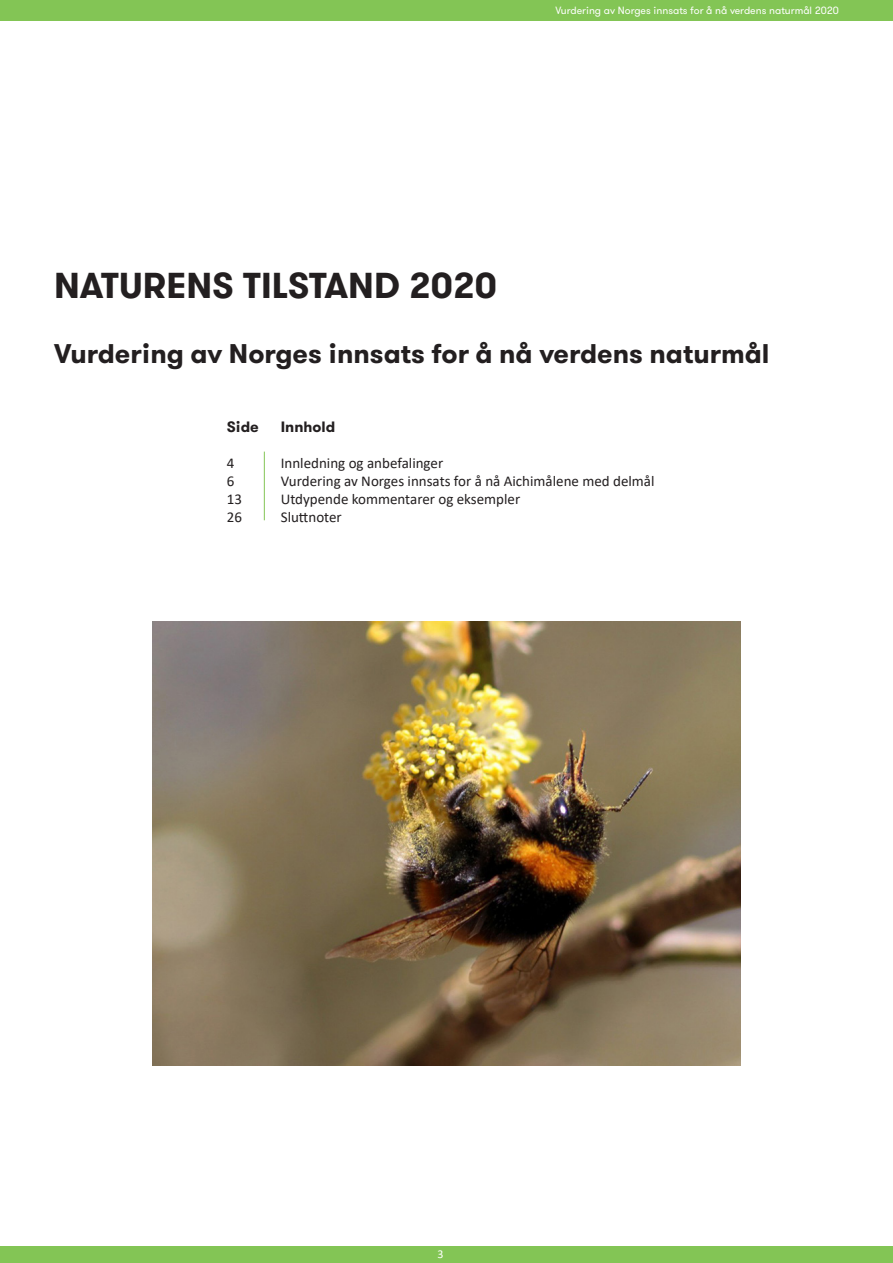
<style>
.page{position:relative;width:893px;height:1263px;background:#fff}
.page>*{position:absolute;margin:0;border:0;box-sizing:border-box;transform-origin:0 0}
.t1{font:700 36px "GT Walsheim";color:#231f20}
.t2{font:700 27px "GT Walsheim";color:#231f20}
.Brød{font:15px "Calibri";color:#231f20}
.Mellomtittel{font:700 15px "GT Walsheim";color:#231f20}
.t3{font:12px "Calibri";color:#fff}
.t4{font:10.5px "GT Walsheim";color:#fff}
</style>
<div class="page">
<div style="left:0;top:1246px;width:893px;height:17px;background:#83c555"></div>
<div style="left:0;top:0;width:893px;height:20px;background:#83c555"></div>
<hr style="left:264px;top:452px;width:1px;height:68px;background:#83c555">
<img style="left:152px;top:621px;width:589px;height:444px">
<p class="t4" style="left:555px;top:4px;width:285px">Vurdering av Norges innsats for å nå verdens naturmål 2020</p>
<h1 class="t1" style="left:54px;top:262px;width:444px">NATURENS TILSTAND 2020</h1>
<h1 class="t2" style="left:54px;top:336px;width:717px">Vurdering av Norges innsats for å nå verdens naturmål</h1>
<p class="Mellomtittel" style="left:227px;top:417px;width:34px">Side</p>
<p class="Mellomtittel" style="left:281px;top:417px;width:56px">Innhold</p>
<p class="Brød" style="left:227px;top:453px;width:9px">4</p>
<p class="Brød" style="left:281px;top:453px;width:164px">Innledning og anbefalinger</p>
<p class="Brød" style="left:227px;top:471px;width:9px">6</p>
<p class="Brød" style="left:281px;top:471px;width:375px">Vurdering av Norges innsats for å nå Aichimålene med delmål</p>
<p class="Brød" style="left:227px;top:489px;width:17px">13</p>
<p class="Brød" style="left:281px;top:489px;width:241px">Utdypende kommentarer og eksempler</p>
<p class="Brød" style="left:227px;top:507px;width:17px">26</p>
<p class="Brød" style="left:281px;top:507px;width:63px">Sluttnoter</p>
<p class="t3" style="left:437px;top:1245px;width:8px">3</p>
</div>
